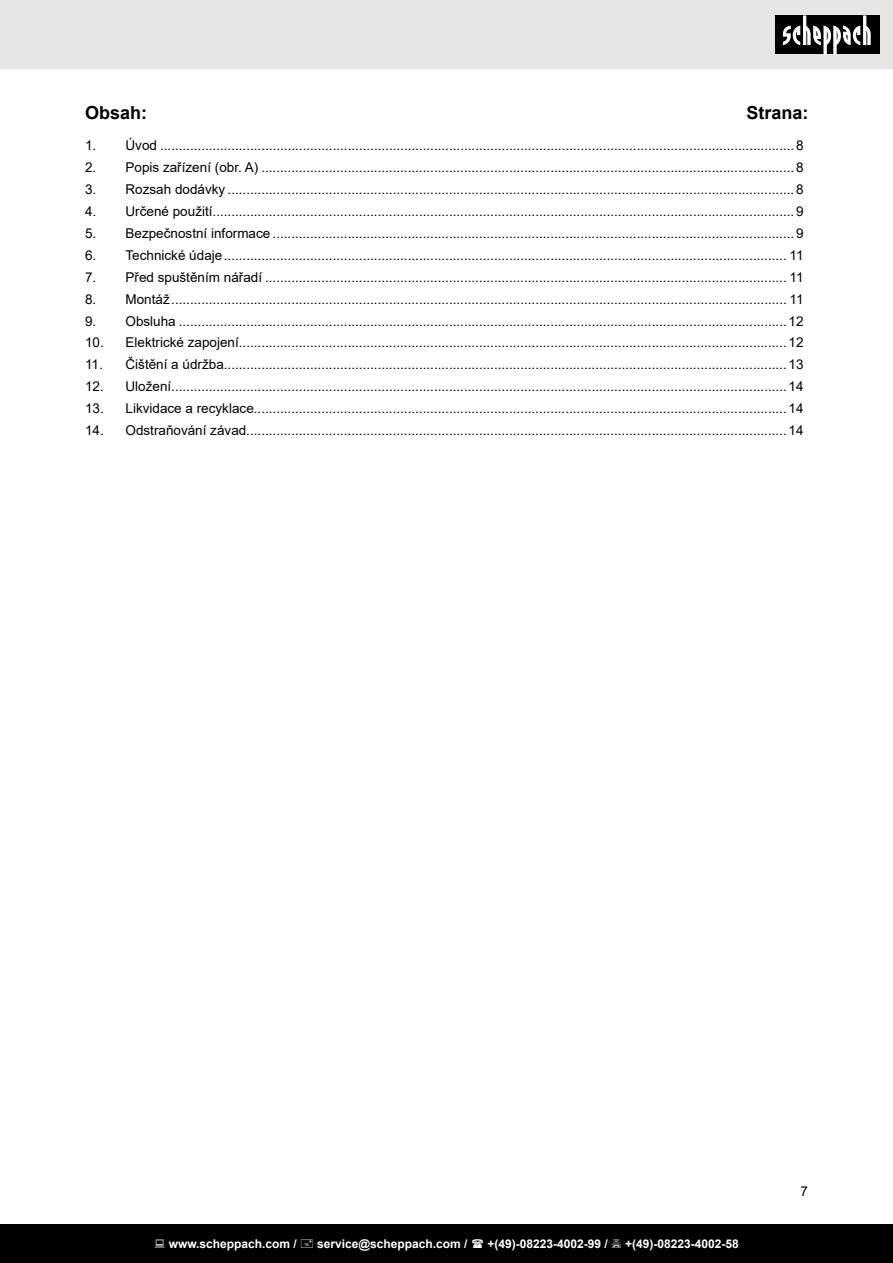
<style>
.page{position:relative;width:893px;height:1263px;background:#fff}
.page>*{position:absolute;margin:0;border:0;box-sizing:border-box;transform-origin:0 0}
.t1{font:700 18px "Arial";color:#000}
.t2{font:13.5px "Arial";color:#000}
.t3{font:700 12px "Arial";color:#fff}
</style>
<div class="page">
<div style="left:0;top:0;width:893px;height:69px;background:#e5e5e4"></div>
<div style="left:775px;top:16px;width:105px;height:38px;background:#000"></div>
<svg style="left:783px;top:16px;width:88px;height:38px"></svg>
<div style="left:0;top:1225px;width:893px;height:38px;background:#000"></div>
<h1 class="t1" style="left:85px;top:100px;width:64px">Obsah:</h1>
<h1 class="t1" style="left:747px;top:100px;width:64px">Strana:</h1>
<p class="t2" style="left:85px;top:136px;width:720px">1. Úvod .........................................................................................................................................................................8</p>
<p class="t2" style="left:85px;top:158px;width:720px">2. Popis zařízení (obr. A) ..............................................................................................................................................8</p>
<p class="t2" style="left:85px;top:180px;width:720px">3. Rozsah dodávky .......................................................................................................................................................8</p>
<p class="t2" style="left:85px;top:202px;width:720px">4. Určené použití...........................................................................................................................................................9</p>
<p class="t2" style="left:85px;top:224px;width:720px">5. Bezpečnostní informace ...........................................................................................................................................9</p>
<p class="t2" style="left:85px;top:246px;width:720px">6. Technické údaje...................................................................................................................................................... 11</p>
<p class="t2" style="left:85px;top:268px;width:720px">7. Před spuštěním nářadí ........................................................................................................................................... 11</p>
<p class="t2" style="left:85px;top:289px;width:720px">8. Montáž.................................................................................................................................................................... 11</p>
<p class="t2" style="left:85px;top:311px;width:720px">9. Obsluha ..................................................................................................................................................................12</p>
<p class="t2" style="left:85px;top:333px;width:720px">10. Elektrické zapojení..................................................................................................................................................12</p>
<p class="t2" style="left:85px;top:355px;width:720px">11. Čištění a údržba......................................................................................................................................................13</p>
<p class="t2" style="left:85px;top:377px;width:720px">12. Uložení....................................................................................................................................................................14</p>
<p class="t2" style="left:85px;top:399px;width:720px">13. Likvidace a recyklace..............................................................................................................................................14</p>
<p class="t2" style="left:85px;top:421px;width:720px">14. Odstraňování závad................................................................................................................................................14</p>
<p class="t3" style="left:169px;top:1236px;width:130px">www.scheppach.com /</p>
<p class="t3" style="left:317px;top:1236px;width:152px">service@scheppach.com /</p>
<p class="t3" style="left:487px;top:1236px;width:122px">+(49)-08223-4002-99 /</p>
<p class="t3" style="left:625px;top:1236px;width:115px">+(49)-08223-4002-58</p>
<p class="t2" style="left:800px;top:1182px;width:9px">7</p>
</div>
